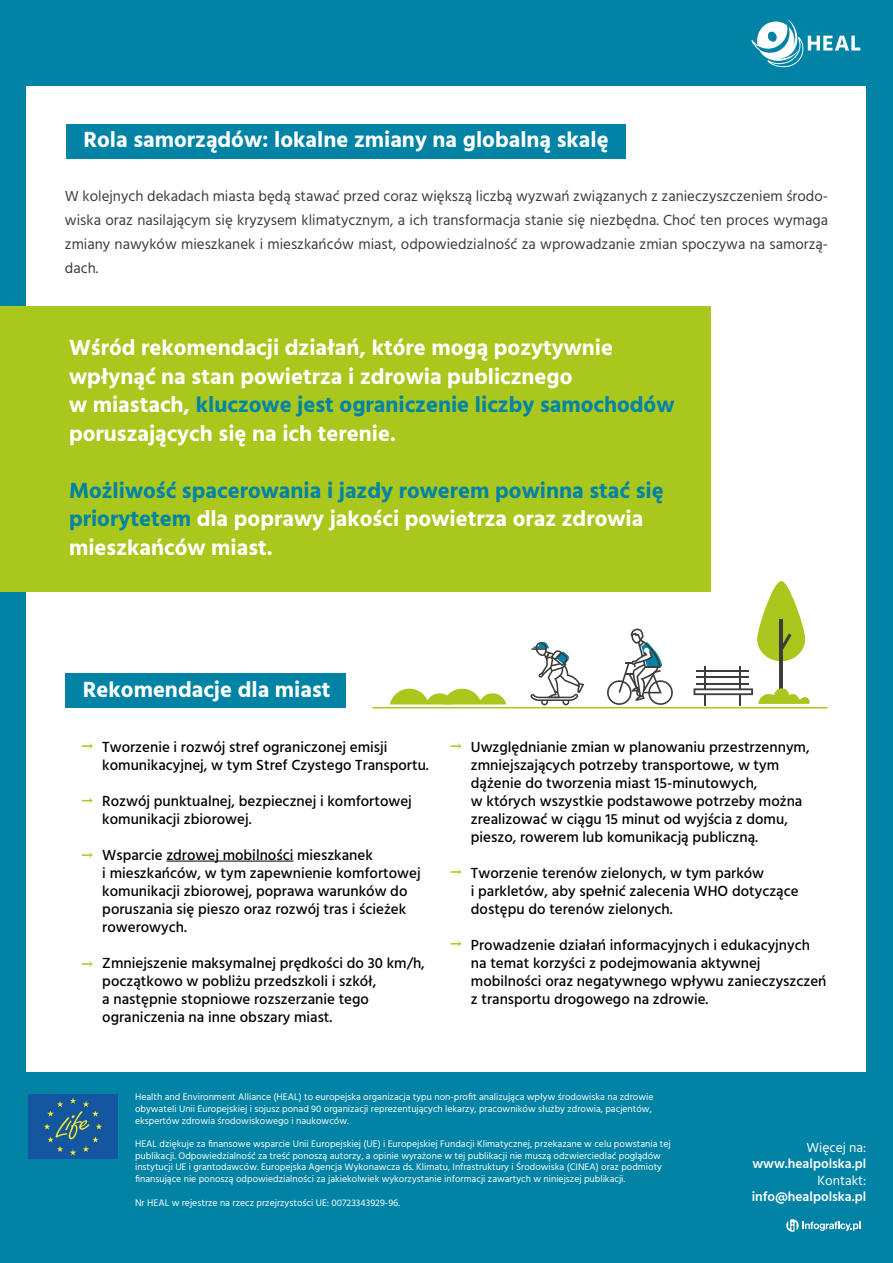
<style>
.page{position:relative;width:893px;height:1263px;background:#0083a5}
.page>*{position:absolute;margin:0;border:0;box-sizing:border-box;transform-origin:0 0}
.t1{font:700 22.5px/28.5px "Hind";color:#fff}
.t2{font:700 22.5px/28.5px "Hind";color:#0083a5}
.t3{font:500 15px/18px "Hind";color:#000}
.t4{font:15px/24px "Hind";color:#3c3c3b;text-align:justify}
.t5{font:600 13.5px "Hind";color:#fff}
.t6{font:13.5px "Hind";color:#fff}
.t7{font:9.75px/11.7px "Hind";color:#fff}
.s1{color:#0083a5}
.s2{color:#fff}
</style>
<div class="page">
<svg style="left:751px;top:20px;width:109px;height:48px"></svg>
<div style="left:27px;top:86px;width:839px;height:1148px;background:#fff"></div>
<div style="left:0;top:306px;width:711px;height:285px;background:#a9c71d"></div>
<svg style="left:82px;top:743px;width:11px;height:6px"></svg>
<svg style="left:82px;top:798px;width:11px;height:5px"></svg>
<svg style="left:82px;top:852px;width:11px;height:6px"></svg>
<svg style="left:82px;top:961px;width:11px;height:6px"></svg>
<hr style="left:372px;top:707px;width:455px;height:1px;background:#a9c71d">
<svg style="left:390px;top:689px;width:116px;height:15px"></svg>
<div style="left:0;top:1072px;width:893px;height:191px;background:#0083a5"></div>
<hr style="left:166px;top:861px;width:127px;height:1px;background:#000">
<svg style="left:451px;top:743px;width:10px;height:6px"></svg>
<svg style="left:451px;top:869px;width:10px;height:6px"></svg>
<svg style="left:451px;top:941px;width:10px;height:5px"></svg>
<svg style="left:530px;top:641px;width:54px;height:64px"></svg>
<hr style="left:696px;top:670px;width:53px;height:2px;background:#3c3c3b">
<hr style="left:696px;top:676px;width:53px;height:2px;background:#3c3c3b">
<hr style="left:696px;top:683px;width:53px;height:1px;background:#3c3c3b">
<hr style="left:704px;top:666px;width:2px;height:23px;background:#3c3c3b">
<hr style="left:739px;top:666px;width:2px;height:23px;background:#3c3c3b">
<hr style="left:780px;top:620px;width:3px;height:75px;background:#3c3c3b">
<svg style="left:757px;top:581px;width:48px;height:80px"></svg>
<svg style="left:693px;top:688px;width:117px;height:17px"></svg>
<svg style="left:607px;top:628px;width:66px;height:77px"></svg>
<svg style="left:786px;top:1219px;width:74px;height:13px"></svg>
<div style="left:66px;top:124px;width:559px;height:34px;background:#0083a5"></div>
<div style="left:66px;top:673px;width:280px;height:35px;background:#0083a5"></div>
<img style="left:28px;top:1094px;width:90px;height:65px">
<h1 class="t1" style="left:83px;top:125px;width:527px">Rola samorządów: lokalne zmiany na globalną skalę</h1>
<p class="t4" style="left:65px;top:184px;width:765px">W kolejnych dekadach miasta będą stawać przed coraz większą liczbą wyzwań związanych z zanieczyszczeniem środo&shy;wiska oraz nasilającym się kryzysem klimatycznym, a ich transformacja stanie się niezbędna. Choć ten proces wymaga zmiany nawyków mieszkanek i mieszkańców miast, odpowiedzialność za wprowadzanie zmian spoczywa na samorzą&shy;dach.</p>
<h1 class="t1" style="left:69px;top:333px;width:607px">Wśród rekomendacji działań, które mogą pozytywnie wpłynąć na stan powietrza i zdrowia publicznego<br>w miastach, <span class="s1">kluczowe jest ograniczenie liczby samochodów </span>poruszających się na ich terenie.</h1>
<h1 class="t2" style="left:69px;top:476px;width:596px">Możliwość spacerowania i jazdy rowerem powinna stać się priorytetem <span class="s2">dla poprawy jakości powietrza oraz zdrowia mieszkańców miast.</span></h1>
<h1 class="t1" style="left:83px;top:674px;width:249px">Rekomendacje dla miast</h1>
<p class="t3" style="left:102px;top:738px;width:328px">Tworzenie i rozwój stref ograniczonej emisji komunikacyjnej, w tym Stref Czystego Transportu.</p>
<p class="t3" style="left:102px;top:792px;width:311px">Rozwój punktualnej, bezpiecznej i komfortowej komunikacji zbiorowej.</p>
<p class="t3" style="left:102px;top:846px;width:320px">Wsparcie zdrowej mobilności mieszkanek<br>i mieszkańców, w tym zapewnienie komfortowej komunikacji zbiorowej, poprawa warunków do poruszania się pieszo oraz rozwój tras i ścieżek rowerowych.</p>
<p class="t3" style="left:102px;top:954px;width:324px">Zmniejszenie maksymalnej prędkości do 30 km/h, początkowo w pobliżu przedszkoli i szkół,<br>a następnie stopniowe rozszerzanie tego ograniczenia na inne obszary miast.</p>
<p class="t3" style="left:471px;top:738px;width:340px">Uwzględnianie zmian w planowaniu przestrzennym, zmniejszających potrzeby transportowe, w tym dążenie do tworzenia miast 15-minutowych,<br>w których wszystkie podstawowe potrzeby można zrealizować w ciągu 15 minut od wyjścia z domu, pieszo, rowerem lub komunikacją publiczną.</p>
<p class="t3" style="left:471px;top:864px;width:329px">Tworzenie terenów zielonych, w tym parków<br>i parkletów, aby spełnić zalecenia WHO dotyczące dostępu do terenów zielonych.</p>
<p class="t3" style="left:471px;top:936px;width:357px">Prowadzenie działań informacyjnych i edukacyjnych na temat korzyści z podejmowania aktywnej mobilności oraz negatywnego wpływu zanieczyszczeń z transportu drogowego na zdrowie.</p>
<p class="t7" style="left:135px;top:1092px;width:520px">Health and Environment Alliance (HEAL) to europejska organizacja typu non-profit analizująca wpływ środowiska na zdrowie obywateli Unii Europejskiej i sojusz ponad 90 organizacji reprezentujących lekarzy, pracowników służby zdrowia, pacjentów, ekspertów zdrowia środowiskowego i naukowców.</p>
<p class="t7" style="left:135px;top:1138px;width:537px">HEAL dziękuje za finansowe wsparcie Unii Europejskiej (UE) i Europejskiej Fundacji Klimatycznej, przekazane w celu powstania tej publikacji. Odpowiedzialność za treść ponoszą autorzy, a opinie wyrażone w tej publikacji nie muszą odzwierciedlać poglądów instytucji UE i grantodawców. Europejska Agencja Wykonawcza ds. Klimatu, Infrastruktury i Środowiska (CINEA) oraz podmioty finansujące nie ponoszą odpowiedzialności za jakiekolwiek wykorzystanie informacji zawartych w niniejszej publikacji.</p>
<p class="t7" style="left:135px;top:1197px;width:266px">Nr HEAL w rejestrze na rzecz przejrzystości UE: 00723343929-96.</p>
<p class="t6" style="left:807px;top:1138px;width:61px">Więcej na:</p>
<p class="t5" style="left:752px;top:1154px;width:115px">www.healpolska.pl</p>
<p class="t6" style="left:817px;top:1171px;width:50px">Kontakt:</p>
<p class="t5" style="left:752px;top:1187px;width:116px">info@healpolska.pl</p>
</div>
